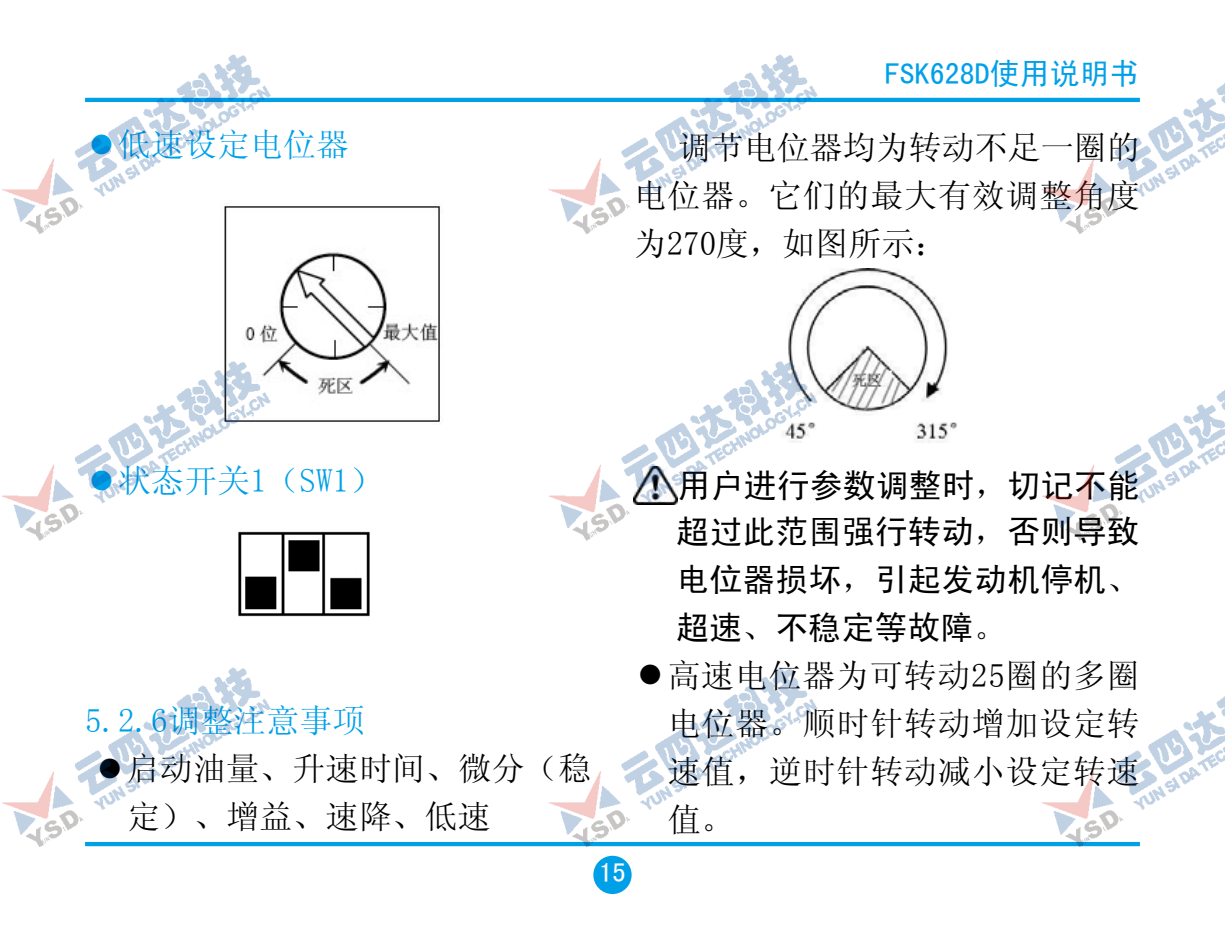
<style>
.page{position:relative;width:1225px;height:927px;background:#fff}
.page>*{position:absolute;margin:0;border:0;box-sizing:border-box;transform-origin:0 0}
.t1{font:33px/48px "Sim Sun";letter-spacing:.02em;color:#000;text-align:justify}
.t2{font:33px/47.1px "Sim Hei";letter-spacing:.005em;color:#000;text-align:justify}
.t3{font:33px "Sim Sun";color:#00a0e9}
.t4{font:30px "Sim Hei";color:#00a0e9}
.t5{font:27px "Sim Hei";color:#fff}
.s1{font-family:"Koz Go Pro"}
</style>
<div class="page">
<img style="left:2px;top:54px;width:1223px;height:840px">
<p class="t3" style="left:85px;top:128px;width:265px"><span class="s1">◦</span>低速设定电位器</p>
<p class="t4" style="left:884px;top:58px;width:256px">FSK628D使用说明书</p>
<p class="t1" style="left:634px;top:123px;width:508px;text-indent:44px">调节电位器均为转动不足一圈的电位器。它们的最大有效调整角度为270度，如图所示：</p>
<p class="t3" style="left:85px;top:464px;width:298px"><span class="s1">◦</span>状态开关1（SW1）</p>
<p class="t3" style="left:85px;top:704px;width:282px">5.2.6调整注意事项</p>
<p class="t1" style="left:94px;top:744px;width:499px"><span class="s1">◦</span>启动油量、升速时间、微分（稳</p>
<p class="t1" style="left:128px;top:792px;width:364px">定）、增益、速降、低速</p>
<p class="t5" style="left:599px;top:859px;width:13px">15</p>
<p class="t2" style="left:676px;top:462px;width:465px">用户进行参数调整时，切记不能超过此范围强行转动，否则导致电位器损坏，引起发动机停机、超速、不稳定等故障。</p>
<p class="t1" style="left:668px;top:651px;width:473px;text-indent:-34px"><span class="s1">◦</span>高速电位器为可转动25圈的多圈电位器。顺时针转动增加设定转速值，逆时针转动减小设定转速值。</p>
</div>
